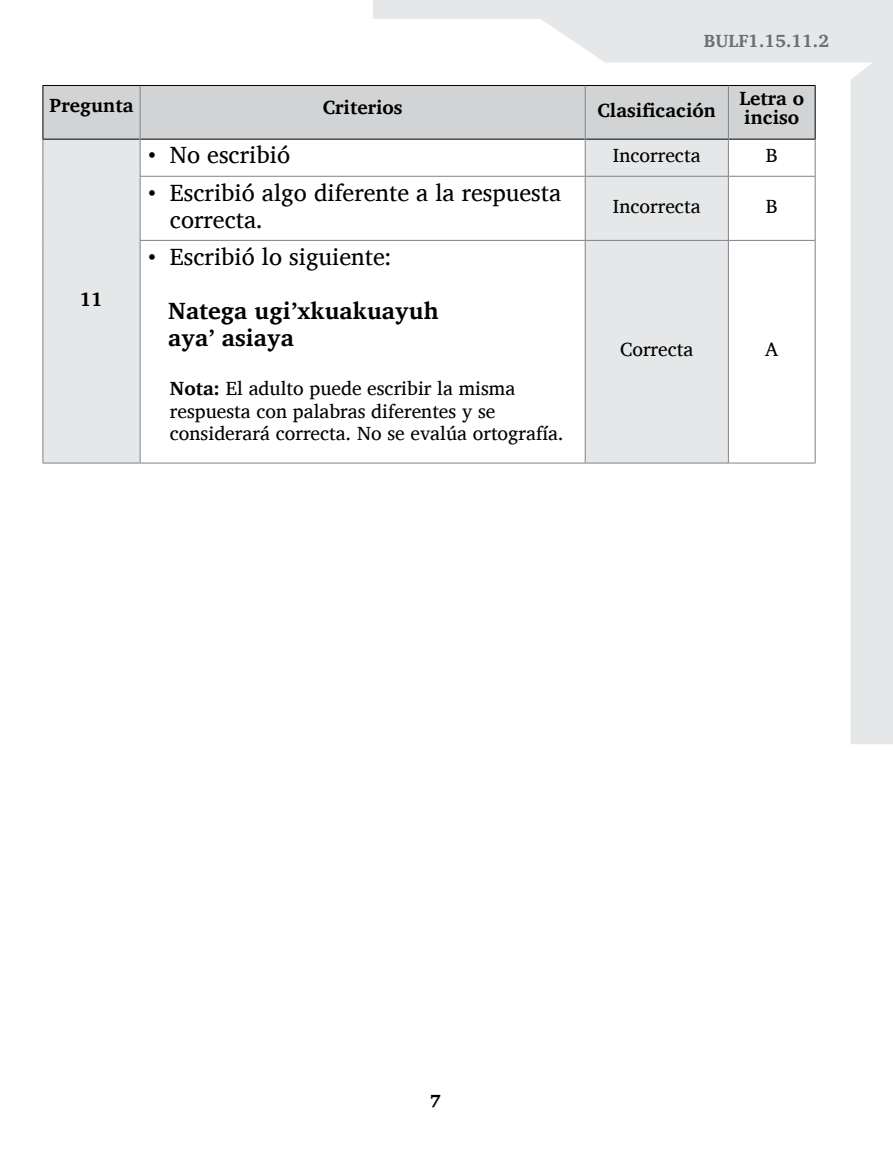
<style>
.page{position:relative;width:893px;height:1149px;background:#fff}
.page>*{position:absolute;margin:0;border:0;box-sizing:border-box;transform-origin:0 0}
.t1{font:24px/27px "Charis SIL";color:#000}
.t2{font:700 24px/27px "Charis SIL";color:#000}
.t3{font:19.5px/22.5px "Charis SIL";color:#000}
.t4{font:700 19.5px/19.5px "Charis SIL";color:#000}
.t5{font:19.5px "Charis SIL Am Area";color:#000}
.t6{font:700 18px "Charis SIL";color:#6d6e71}
.t7{font:700 18px "Charis SIL";color:#000}
.s1{font-weight:700}
</style>
<div class="page">
<svg style="left:373px;top:0;width:520px;height:744px"></svg>
<div style="left:44px;top:86px;width:771px;height:53px;background:#d1d3d4"></div>
<svg style="left:44px;top:140px;width:684px;height:322px"></svg>
<hr style="left:43px;top:85px;width:97px;height:1px;background:#000">
<hr style="left:43px;top:86px;width:1px;height:53px;background:#000">
<hr style="left:140px;top:85px;width:445px;height:1px;background:#000">
<hr style="left:585px;top:85px;width:143px;height:1px;background:#000">
<hr style="left:728px;top:85px;width:87px;height:1px;background:#000">
<hr style="left:815px;top:86px;width:1px;height:53px;background:#000">
<hr style="left:43px;top:139px;width:97px;height:1px;background:#000">
<hr style="left:141px;top:139px;width:444px;height:1px;background:#000">
<hr style="left:586px;top:139px;width:142px;height:1px;background:#000">
<hr style="left:729px;top:139px;width:86px;height:1px;background:#000">
<hr style="left:43px;top:139px;width:1px;height:37px;background:#808285">
<hr style="left:140px;top:139px;width:1px;height:37px;background:#808285">
<hr style="left:43px;top:176px;width:1px;height:64px;background:#808285">
<hr style="left:140px;top:176px;width:1px;height:64px;background:#808285">
<hr style="left:43px;top:240px;width:1px;height:222px;background:#808285">
<hr style="left:140px;top:241px;width:1px;height:221px;background:#808285">
<hr style="left:43px;top:462px;width:97px;height:1px;background:#808285">
<hr style="left:585px;top:176px;width:143px;height:1px;background:#808285">
<hr style="left:585px;top:240px;width:143px;height:1px;background:#808285">
<hr style="left:585px;top:462px;width:143px;height:1px;background:#808285">
<hr style="left:728px;top:86px;width:1px;height:53px;background:#808285">
<hr style="left:728px;top:139px;width:1px;height:37px;background:#808285">
<hr style="left:815px;top:139px;width:1px;height:37px;background:#808285">
<hr style="left:728px;top:176px;width:87px;height:1px;background:#808285">
<hr style="left:728px;top:176px;width:1px;height:64px;background:#808285">
<hr style="left:815px;top:176px;width:1px;height:64px;background:#808285">
<hr style="left:728px;top:240px;width:87px;height:1px;background:#808285">
<hr style="left:728px;top:241px;width:1px;height:221px;background:#808285">
<hr style="left:815px;top:241px;width:1px;height:221px;background:#808285">
<hr style="left:728px;top:462px;width:87px;height:1px;background:#808285">
<hr style="left:585px;top:86px;width:1px;height:53px;background:#808285">
<hr style="left:585px;top:139px;width:1px;height:37px;background:#808285">
<hr style="left:140px;top:176px;width:445px;height:1px;background:#808285">
<hr style="left:585px;top:176px;width:1px;height:64px;background:#808285">
<hr style="left:140px;top:240px;width:445px;height:1px;background:#808285">
<hr style="left:585px;top:241px;width:1px;height:221px;background:#808285">
<hr style="left:140px;top:462px;width:445px;height:1px;background:#808285">
<hr style="left:140px;top:86px;width:1px;height:53px;background:#808285">
<p class="t6" style="left:704px;top:30px;width:127px">BULF1.15.11.2</p>
<p class="t4" style="left:50px;top:96px;width:85px">Pregunta</p>
<p class="t4" style="left:323px;top:98px;width:81px">Criterios</p>
<p class="t4" style="left:597px;top:100px;width:120px">Clasificación</p>
<p class="t4" style="left:739px;top:88px;width:66px">Letra o inciso</p>
<p class="t4" style="left:80px;top:289px;width:24px">11</p>
<p class="t1" style="left:149px;top:142px;width:143px">• No escribió</p>
<p class="t5" style="left:613px;top:144px;width:89px">Incorrecta</p>
<p class="t5" style="left:766px;top:144px;width:13px">B</p>
<p class="t1" style="left:170px;top:179px;width:393px;text-indent:-21px">• Escribió algo diferente a la respuesta correcta.</p>
<p class="t5" style="left:613px;top:195px;width:89px">Incorrecta</p>
<p class="t5" style="left:766px;top:195px;width:13px">B</p>
<p class="t1" style="left:149px;top:243px;width:244px">• Escribió lo siguiente:</p>
<p class="t2" style="left:168px;top:297px;width:272px">Natega ugi’xkuakuayuh aya’ asiaya</p>
<p class="t3" style="left:170px;top:377px;width:395px"><span class="s1">Nota:</span> El adulto puede escribir la misma respuesta con palabras diferentes y se considerará correcta. No se evalúa ortografía.</p>
<p class="t5" style="left:620px;top:338px;width:75px">Correcta</p>
<p class="t5" style="left:765px;top:338px;width:15px">A</p>
<p class="t7" style="left:431px;top:1089px;width:12px">7</p>
</div>
